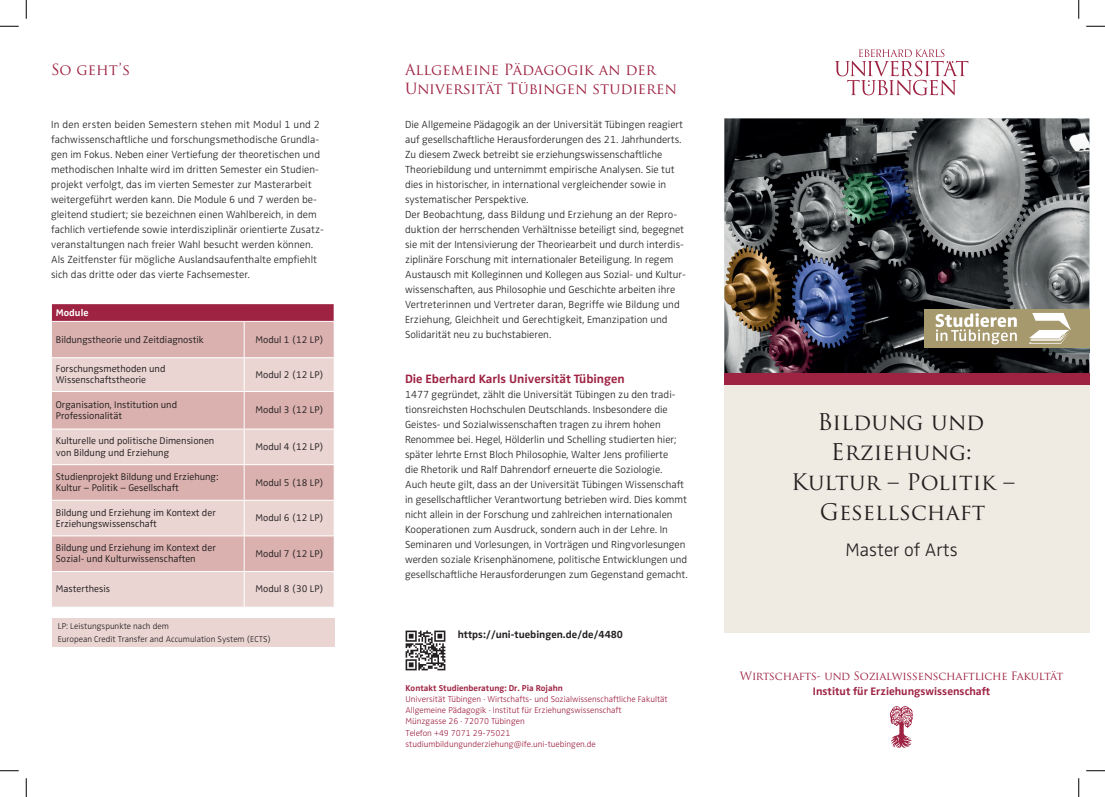
<style>
.page{position:relative;width:1105px;height:797px;background:#fff}
.page>*{position:absolute;margin:0;border:0;box-sizing:border-box;transform-origin:0 0}
.t1{font:22.5px/30px "Trajan Pro";letter-spacing:.005em;color:#231f20;text-align:center}
.t2{font:22.25px/30px "Trajan Pro";letter-spacing:.005em;color:#231f20;text-align:center}
.t3{font:300 18.75px "Zwo OT";color:#231f20}
.t4{font:15px/18.8px "Trajan Pro";color:#9e2343}
.t5{font:700 12.5px "Zwo OT";color:#9e2343}
.t6{font:11.25px "Trajan Pro";letter-spacing:-.02em;color:#9e2343}
.t7{font:700 11.25px "Zwo OT";color:#9e2343}
.t8{font:300 10.62px/15px "Zwo OT";color:#231f20}
.t9{font:700 10.62px "Zwo OT";color:#231f20}
.t10{font:300 10px/11.2px "Zwo OT";color:#231f20}
.t11{font:700 10px "Zwo OT";color:#fff}
.t12{font:300 8.75px/11.4px "Zwo OT";color:#9e2343}
.t13{font:300 8.75px/12.5px "Zwo OT";color:#231f20}
.t14{font:700 8.75px "Zwo OT";color:#9e2343}
</style>
<div class="page">
<svg style="left:835px;top:49px;width:133px;height:46px"></svg>
<img style="left:724px;top:118px;width:365px;height:255px">
<svg style="left:890px;top:706px;width:23px;height:41px"></svg>
<div style="left:724px;top:373px;width:365px;height:12px;background:#9e2343"></div>
<img style="left:928px;top:347px;width:161px;height:5px">
<div style="left:924px;top:308px;width:165px;height:39px;background:#a7996e"></div>
<svg style="left:936px;top:313px;width:81px;height:31px"></svg>
<svg style="left:1029px;top:313px;width:42px;height:31px"></svg>
<div style="left:724px;top:385px;width:365px;height:247px;background:#efebe2"></div>
<div style="left:51px;top:304px;width:283px;height:17px;background:#9e2343"></div>
<div style="left:52px;top:322px;width:282px;height:35px;background:#dab1af"></div>
<svg style="left:52px;top:358px;width:282px;height:248px;background:#e3c5c3"></svg>
<svg style="left:51px;top:304px;width:1px;height:17px"></svg>
<hr style="left:51px;top:391px;width:193px;height:1px;background:#fff">
<hr style="left:244px;top:391px;width:91px;height:1px;background:#fff">
<hr style="left:51px;top:428px;width:193px;height:1px;background:#fff">
<hr style="left:244px;top:428px;width:91px;height:1px;background:#fff">
<hr style="left:51px;top:464px;width:193px;height:1px;background:#fff">
<hr style="left:244px;top:464px;width:91px;height:1px;background:#fff">
<hr style="left:51px;top:500px;width:193px;height:1px;background:#fff">
<hr style="left:244px;top:500px;width:91px;height:1px;background:#fff">
<hr style="left:51px;top:535px;width:193px;height:1px;background:#fff">
<hr style="left:244px;top:535px;width:91px;height:1px;background:#fff">
<hr style="left:51px;top:571px;width:193px;height:1px;background:#fff">
<hr style="left:244px;top:571px;width:91px;height:1px;background:#fff">
<hr style="left:244px;top:322px;width:1px;height:35px;background:#fff">
<hr style="left:244px;top:358px;width:1px;height:33px;background:#fff">
<hr style="left:244px;top:392px;width:1px;height:36px;background:#fff">
<hr style="left:244px;top:429px;width:1px;height:35px;background:#fff">
<hr style="left:244px;top:465px;width:1px;height:35px;background:#fff">
<hr style="left:244px;top:500px;width:1px;height:35px;background:#fff">
<hr style="left:244px;top:536px;width:1px;height:35px;background:#fff">
<hr style="left:244px;top:572px;width:1px;height:34px;background:#fff">
<div style="left:52px;top:618px;width:283px;height:28px;background:#ead5d2"></div>
<img style="left:405px;top:630px;width:41px;height:41px">
<svg style="left:0;top:25px;width:19px;height:2px"></svg>
<svg style="left:1086px;top:25px;width:19px;height:2px"></svg>
<svg style="left:0;top:770px;width:19px;height:1px"></svg>
<svg style="left:1086px;top:770px;width:19px;height:1px"></svg>
<svg style="left:25px;top:0;width:2px;height:19px"></svg>
<svg style="left:25px;top:778px;width:2px;height:19px"></svg>
<svg style="left:1078px;top:0;width:1px;height:19px"></svg>
<svg style="left:1078px;top:778px;width:1px;height:19px"></svg>
<h3 class="t4" style="left:51px;top:60px;width:81px">So geht ’ s</h3>
<p class="t8" style="left:51px;top:117px;width:274px">In den ersten beiden Semestern stehen mit Modul 1 und 2 fachwissenschaftliche und forschungsmethodische Grundla&shy;gen im Fokus. Neben einer Vertiefung der theoretischen und methodischen Inhalte wird im dritten Semester ein Studien&shy;projekt verfolgt, das im vierten Semester zur Masterarbeit weitergeführt werden kann. Die Module 6 und 7 werden be&shy;gleitend studiert; sie bezeichnen einen Wahlbereich, in dem fachlich vertiefende sowie interdisziplinär orientierte Zusatz&shy;veranstaltungen nach freier Wahl besucht werden können.<br>Als Zeitfenster für mögliche Auslandsaufenthalte empfiehlt sich das dritte oder das vierte Fachsemester.</p>
<p class="t11" style="left:56px;top:307px;width:34px">Module</p>
<p class="t10" style="left:56px;top:334px;width:150px">Bildungstheorie und Zeitdiagnostik</p>
<p class="t10" style="left:255px;top:334px;width:70px">Modul 1 (12 LP)</p>
<p class="t10" style="left:56px;top:363px;width:111px">Forschungsmethoden und<br>Wissenschaftstheorie</p>
<p class="t10" style="left:255px;top:369px;width:70px">Modul 2 (12 LP)</p>
<p class="t10" style="left:56px;top:399px;width:123px">Organisation, Institution und<br>Professionalität</p>
<p class="t10" style="left:255px;top:404px;width:70px">Modul 3 (12 LP)</p>
<p class="t10" style="left:56px;top:435px;width:160px">Kulturelle und politische Dimensionen von Bildung und Erziehung</p>
<p class="t10" style="left:255px;top:441px;width:70px">Modul 4 (12 LP)</p>
<p class="t10" style="left:56px;top:471px;width:164px">Studienprojekt Bildung und Erziehung:<br>Kultur – Politik – Gesellschaft</p>
<p class="t10" style="left:255px;top:477px;width:70px">Modul 5 (18 LP)</p>
<p class="t10" style="left:56px;top:507px;width:161px">Bildung und Erziehung im Kontext der<br>Erziehungswissenschaft</p>
<p class="t10" style="left:255px;top:512px;width:70px">Modul 6 (12 LP)</p>
<p class="t10" style="left:56px;top:542px;width:161px">Bildung und Erziehung im Kontext der<br>Sozial- und Kulturwissenschaften</p>
<p class="t10" style="left:255px;top:548px;width:70px">Modul 7 (12 LP)</p>
<p class="t10" style="left:56px;top:583px;width:56px">Masterthesis</p>
<p class="t10" style="left:255px;top:583px;width:70px">Modul 8 (30 LP)</p>
<p class="t13" style="left:58px;top:620px;width:215px">LP: Leistungspunkte nach dem<br>European Credit Transfer and Accumulation System (ECTS)</p>
<h3 class="t4" style="left:405px;top:60px;width:273px">Allgemeine Pädagogik an der<br>Universität Tübingen studieren</h3>
<p class="t8" style="left:405px;top:117px;width:282px">Die Allgemeine Pädagogik an der Universität Tübingen reagiert auf gesellschaftliche Herausforderungen des 21. Jahrhunderts.<br>Zu diesem Zweck betreibt sie erziehungswissenschaftliche Theoriebildung und unternimmt empirische Analysen. Sie tut dies in historischer, in international vergleichender sowie in systematischer Perspektive.<br>Der Beobachtung, dass Bildung und Erziehung an der Repro&shy;duktion der herrschenden Verhältnisse beteiligt sind, begegnet sie mit der Intensivierung der Theoriearbeit und durch interdis&shy;ziplinäre Forschung mit internationaler Beteiligung. In regem Austausch mit Kolleginnen und Kollegen aus Sozial- und Kultur&shy;wissenschaften, aus Philosophie und Geschichte arbeiten ihre Vertreterinnen und Vertreter daran, Begriffe wie Bildung und Erziehung, Gleichheit und Gerechtigkeit, Emanzipation und Solidarität neu zu buchstabieren.</p>
<p class="t5" style="left:405px;top:371px;width:221px">Die Eberhard Karls Universität Tübingen</p>
<p class="t8" style="left:405px;top:387px;width:284px">1477 gegründet, zählt die Universität Tübingen zu den tradi&shy;tionsreichsten Hochschulen Deutschlands. Insbesondere die Geistes- und Sozialwissenschaften tragen zu ihrem hohen Renommee bei. Hegel, Hölderlin und Schelling studierten hier; später lehrte Ernst Bloch Philosophie, Walter Jens profilierte<br>die Rhetorik und Ralf Dahrendorf erneuerte die Soziologie.<br>Auch heute gilt, dass an der Universität Tübingen Wissenschaft in gesellschaftlicher Verantwortung betrieben wird. Dies kommt nicht allein in der Forschung und zahlreichen internationalen Kooperationen zum Ausdruck, sondern auch in der Lehre. In Seminaren und Vorlesungen, in Vorträgen und Ringvorlesungen werden soziale Krisenphänomene, politische Entwicklungen und gesellschaftliche Herausforderungen zum Gegenstand gemacht.</p>
<p class="t9" style="left:458px;top:628px;width:167px">https://uni-tuebingen.de/de/4480</p>
<p class="t14" style="left:405px;top:682px;width:159px">Kontakt Studienberatung: Dr. Pia Rojahn</p>
<p class="t12" style="left:405px;top:693px;width:264px">Universität Tübingen · Wirtschafts- und Sozialwissenschaftliche Fakultät Allgemeine Pädagogik · Institut für Erziehungswissenschaft<br>Münzgasse 26 · 72070 Tübingen<br>Telefon +49 7071 29-75021 studiumbildungunderziehung@ife.uni-tuebingen.de</p>
<h1 class="t1" style="left:817px;top:407px;width:169px">Bildung und<br>Erziehung:</h1>
<h2 class="t2" style="left:791px;top:467px;width:225px">Kultur – Politik –<br>Gesellschaft</h2>
<h3 class="t3" style="left:846px;top:538px;width:114px">Master of Arts</h3>
<p class="t6" style="left:740px;top:668px;width:325px">Wirtschafts- und Sozialwissenschaftliche Fakultät</p>
<p class="t7" style="left:813px;top:684px;width:179px">Institut für Erziehungswissenschaft</p>
</div>
